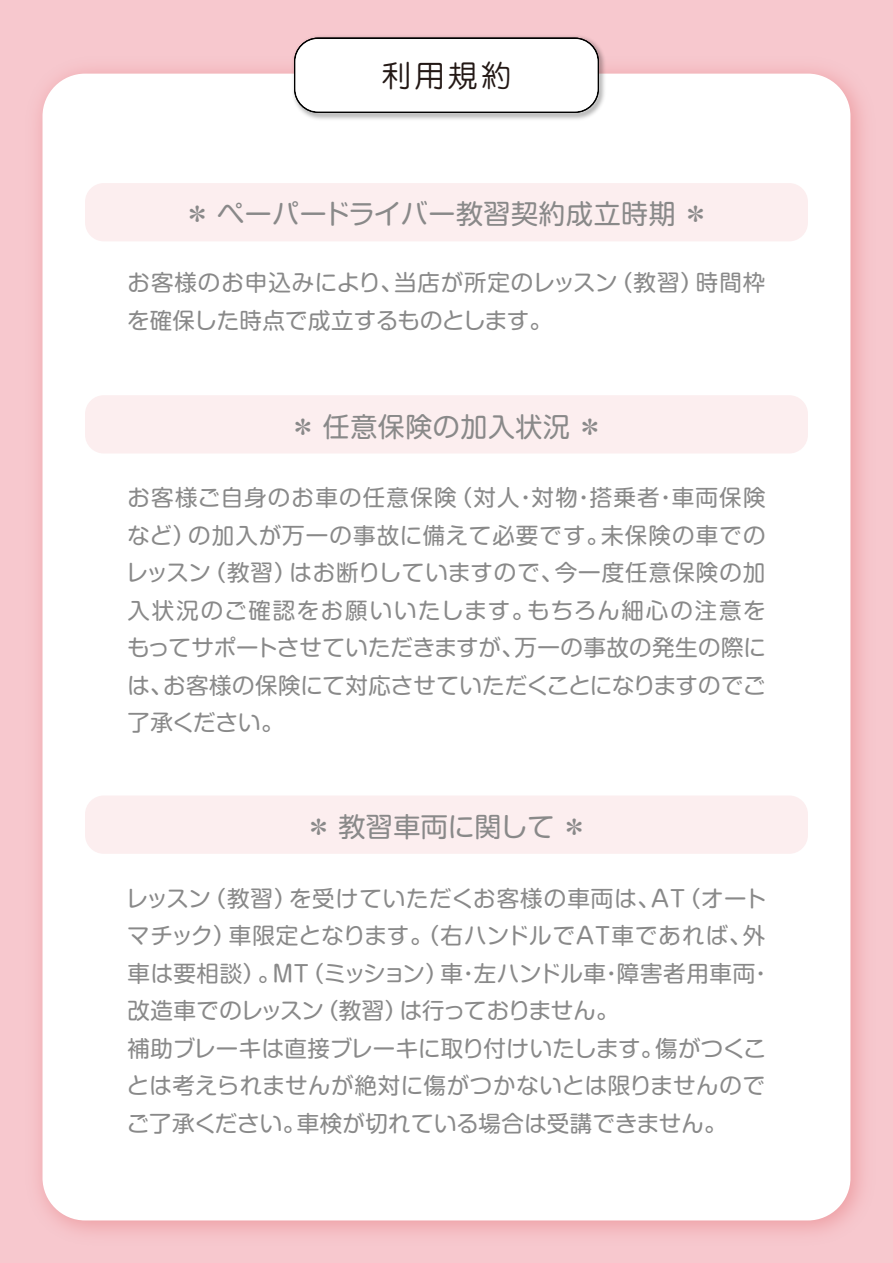
<style>
.page{position:relative;width:893px;height:1263px;background:#f7c8ce}
.page>*{position:absolute;margin:0;border:0;box-sizing:border-box;transform-origin:0 0}
.t1{font:30px "Jun 201 Pro";color:#231815}
.t2{font:27px "Shin M Go Pro";letter-spacing:.02em;color:#898989}
.t3{font:27px "Shin M Go Pro";color:#898989}
.t4{font:22.5px/37.5px "Shin M Go Pro";letter-spacing:.015em;color:#898989}
</style>
<div class="page">
<img style="left:38px;top:69px;width:824px;height:1163px">
<div style="left:43px;top:74px;width:807px;height:1146px;background:#fff;border-radius:43px"></div>
<img style="left:289px;top:36px;width:320px;height:84px">
<div style="left:294px;top:38px;width:305px;height:75px;border:3px solid #000;border-radius:22px"></div>
<div style="left:296px;top:39px;width:301px;height:72px;background:#fff;border-radius:22px"></div>
<div style="left:85px;top:183px;width:723px;height:58px;background:#fceeef;border-radius:19px"></div>
<div style="left:85px;top:395px;width:723px;height:58px;background:#fceeef;border-radius:19px"></div>
<div style="left:85px;top:795px;width:723px;height:59px;background:#fceeef;border-radius:19px"></div>
<h1 class="t1" style="left:382px;top:52px;width:130px">利用規約</h1>
<p class="t2" style="left:184px;top:192px;width:527px">＊ ペーパードライバー教習契約成立時期 ＊</p>
<p class="t4" style="left:127px;top:261px;width:640px">お客様のお申込みにより、当店が所定のレッスン（教習）時間枠を確保した時点で成立するものとします。</p>
<p class="t2" style="left:289px;top:405px;width:315px">＊ 任意保険の加入状況 ＊</p>
<p class="t4" style="left:126px;top:476px;width:641px;text-align:justify">お客様ご自身のお車の任意保険（対人・対物・搭乗者・車両保険など）の加入が万一の事故に備えて必要です。未保険の車でのレッスン（教習）はお断りしていますので、今一度任意保険の加入状況のご確認をお願いいたします。もちろん細心の注意をもってサポートさせていただきますが、万一の事故の発生の際には、お客様の保険にて対応させていただくことになりますのでご了承ください。</p>
<p class="t3" style="left:305px;top:805px;width:284px">＊ 教習車両に関して ＊</p>
<p class="t4" style="left:126px;top:877px;width:647px">レッスン（教習）を受けていただくお客様の車両は、AT（オートマチック）車限定となります。（右ハンドルでAT車であれば、外車は要相談）。MT（ミッション）車・左ハンドル車・障害者用車両・改造車でのレッスン（教習）は行っておりません。<br>補助ブレーキは直接ブレーキに取り付けいたします。傷がつくことは考えられませんが絶対に傷がつかないとは限りませんのでご了承ください。車検が切れている場合は受講できません。</p>
</div>
